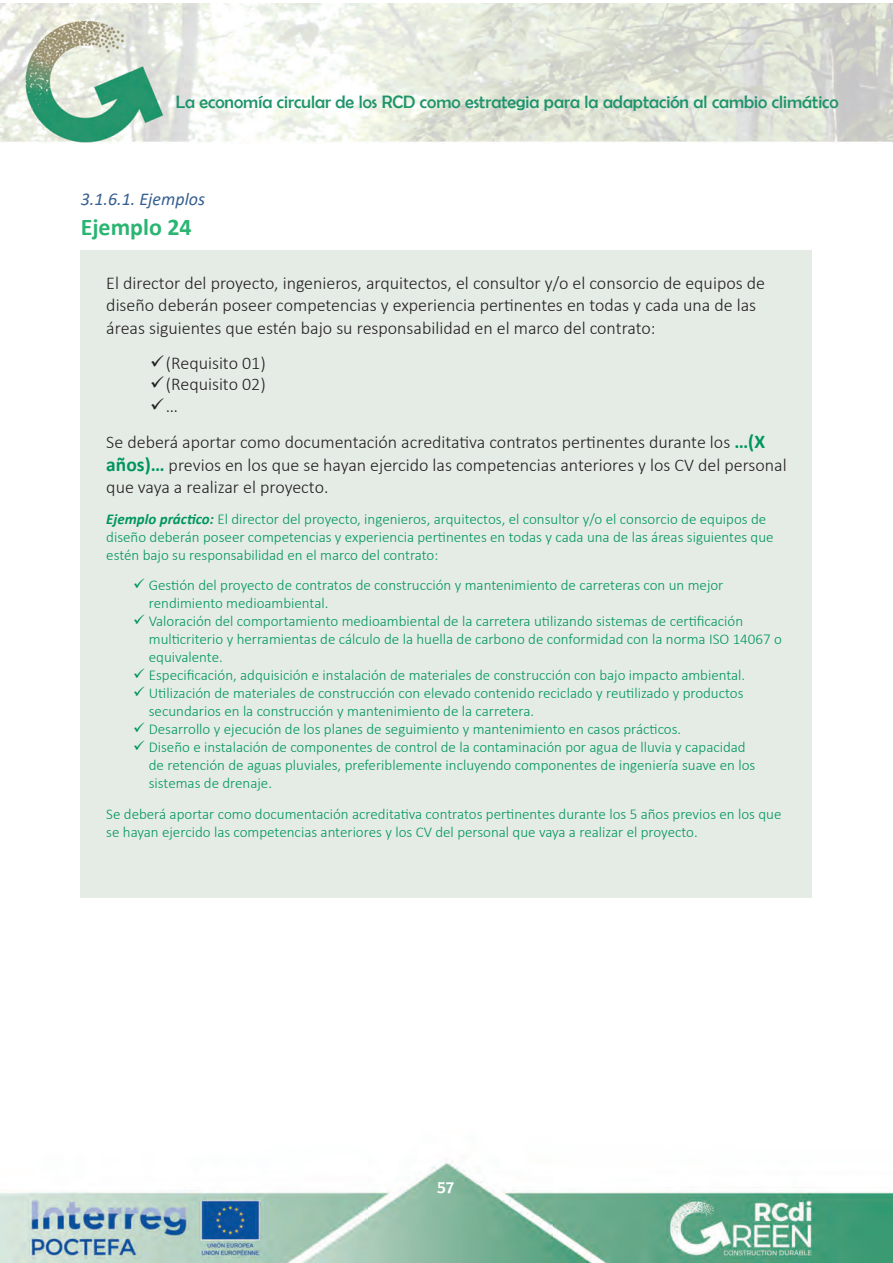
<style>
.page{position:relative;width:893px;height:1263px;background:#fff}
.page>*{position:absolute;margin:0;border:0;box-sizing:border-box;transform-origin:0 0}
.Encabezado_ejemplos{font:700 24px "Calibri";color:#2bb572}
.t1{font:300 18px/21.6px "Calibri";color:#231f20}
.t2{font:18px "Berlin Sans FB";color:#1e946b}
.Heading_4{font:italic 18px "Calibri";color:#365f91}
.t3{font:18px "Berlin Sans FB";color:#fff}
.t4{font:300 15px/18px "Calibri";color:#00955f}
.s1{font-weight:700;font-size:19.5px;color:#00955f}
.s2{font-weight:700;font-style:italic}
</style>
<div class="page">
<div style="left:81px;top:250px;width:731px;height:647px;background:#e4ece5"></div>
<img style="left:0;top:3px;width:893px;height:140px">
<img style="left:0;top:1160px;width:893px;height:103px">
<p class="t2" style="left:176px;top:91px;width:664px">La economía circular de los RCD como estrategia para la adaptación al cambio climático</p>
<p class="Heading_4" style="left:81px;top:186px;width:126px">3.1.6.1. Ejemplos</p>
<p class="Encabezado_ejemplos" style="left:81px;top:210px;width:112px">Ejemplo 24</p>
<p class="t1" style="left:106px;top:272px;width:660px">El director del proyecto, ingenieros, arquitectos, el consultor y/o el consorcio de equipos de diseño deberán poseer competencias y experiencia pertinentes en todas y cada una de las</p>
<p class="t1" style="left:106px;top:317px;width:551px">áreas siguientes que estén bajo su responsabilidad en el marco del contrato:</p>
<p class="t1" style="left:150px;top:352px;width:117px">✓(Requisito 01)</p>
<p class="t1" style="left:150px;top:373px;width:117px">✓(Requisito 02)</p>
<p class="t1" style="left:150px;top:395px;width:29px">✓…</p>
<p class="t1" style="left:106px;top:430px;width:682px;line-height:23.4px">Se deberá aportar como documentación acreditativa contratos pertinentes durante los <span class="s1">…(X años)…</span> previos en los que se hayan ejercido las competencias anteriores y los CV del personal</p>
<p class="t1" style="left:106px;top:476px;width:224px">que vaya a realizar el proyecto.</p>
<p class="t4" style="left:106px;top:509px;width:669px"><span class="s2">Ejemplo práctico:</span> El director del proyecto, ingenieros, arquitectos, el consultor y/o el consorcio de equipos de diseño deberán poseer competencias y experiencia pertinentes en todas y cada una de las áreas siguientes que estén bajo su responsabilidad en el marco del contrato:</p>
<p class="t4" style="left:149px;top:576px;width:576px;text-indent:-16px">✓ Gestión del proyecto de contratos de construcción y mantenimiento de carreteras con un mejor rendimiento medioambiental.</p>
<p class="t4" style="left:149px;top:612px;width:635px;text-indent:-16px">✓ Valoración del comportamiento medioambiental de la carretera utilizando sistemas de certificación multicriterio y herramientas de cálculo de la huella de carbono de conformidad con la norma ISO 14067 o equivalente.</p>
<p class="t4" style="left:133px;top:666px;width:613px">✓ Especificación, adquisición e instalación de materiales de construcción con bajo impacto ambiental.</p>
<p class="t4" style="left:149px;top:684px;width:596px;text-indent:-16px">✓ Utilización de materiales de construcción con elevado contenido reciclado y reutilizado y productos secundarios en la construcción y mantenimiento de la carretera.</p>
<p class="t4" style="left:133px;top:720px;width:549px">✓ Desarrollo y ejecución de los planes de seguimiento y mantenimiento en casos prácticos.</p>
<p class="t4" style="left:149px;top:738px;width:608px;text-indent:-16px">✓ Diseño e instalación de componentes de control de la contaminación por agua de lluvia y capacidad de retención de aguas pluviales, preferiblemente incluyendo componentes de ingeniería suave en los sistemas de drenaje.</p>
<p class="t4" style="left:106px;top:805px;width:677px">Se deberá aportar como documentación acreditativa contratos pertinentes durante los 5 años previos en los que se hayan ejercido las competencias anteriores y los CV del personal que vaya a realizar el proyecto.</p>
<p class="t3" style="left:437px;top:1177px;width:18px">57</p>
</div>
